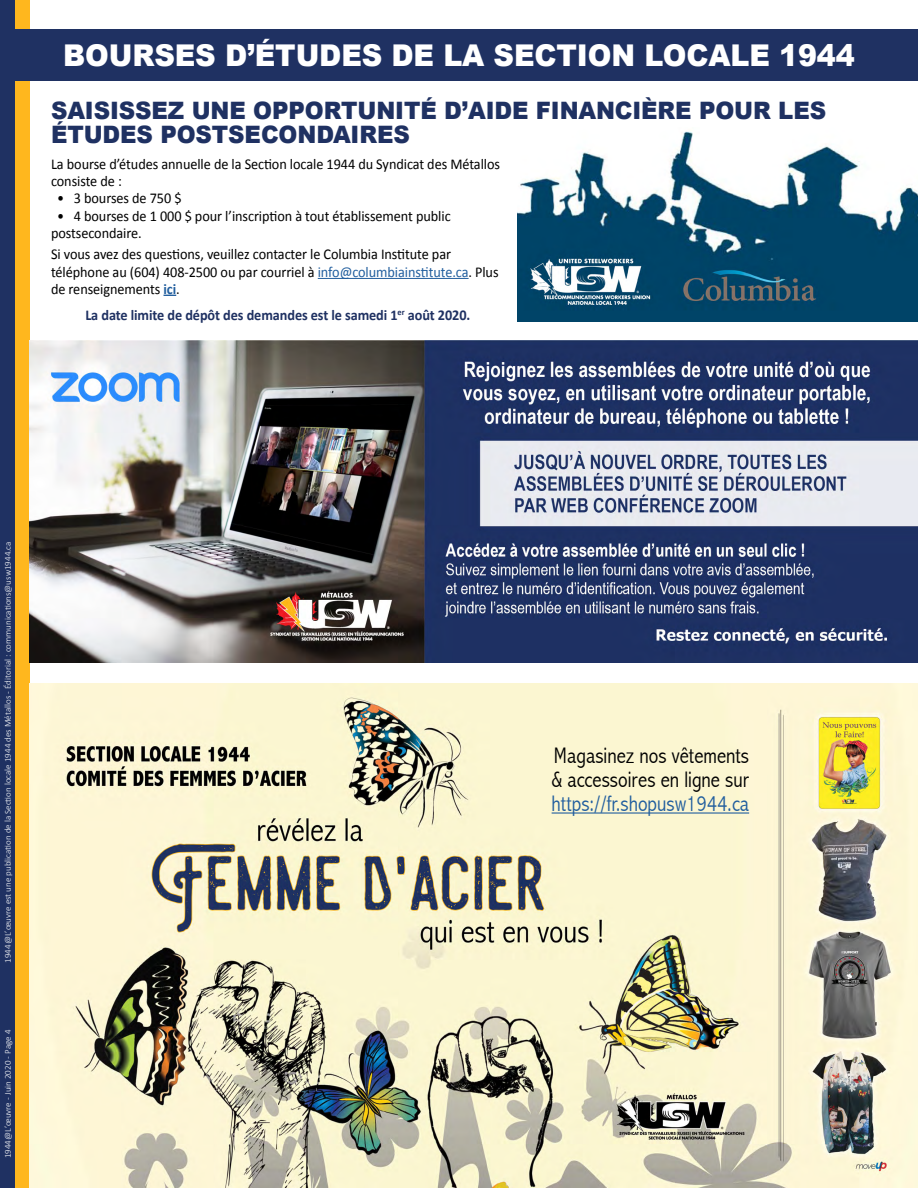
<style>
.page{position:relative;width:918px;height:1188px;background:#fff}
.page>*{position:absolute;margin:0;border:0;box-sizing:border-box;transform-origin:0 0}
.t1{font:900 30px "Arial";letter-spacing:-.005em;color:#fff;scale:.95 1}
.t2{font:900 24px/24px "Arial";letter-spacing:-.005em;color:#1f3162;scale:.95 1}
.t3{font:300 condensed 22.5px/24px "Abadi";color:#000}
.t4{font:300 condensed 22.5px "Abadi";color:#215e9e}
.t5{font:15px/17.2px "Calibri";letter-spacing:-.005em;color:#000;scale:.95 1}
.t6{font:700 15px "Calibri";letter-spacing:-.005em;color:#1f3162;scale:.95 1}
.t7{font:300 9px "Calibri";color:#fff}
.s1{color:#215e9e}
.s2{font-weight:700;color:#215e9e}
</style>
<div class="page">
<div style="left:0;top:0;width:15px;height:1188px;background:#1f3162"></div>
<div style="left:15px;top:0;width:15px;height:1188px;background:#ffb71e"></div>
<div style="left:0;top:30px;width:918px;height:51px;background:#1f3162"></div>
<hr style="left:318px;top:278px;width:151px;height:1px;background:#215e9e">
<svg style="left:164px;top:295px;width:12px;height:1px"></svg>
<img style="left:517px;top:131px;width:401px;height:190px">
<img style="left:30px;top:683px;width:888px;height:505px">
<hr style="left:552px;top:812px;width:197px;height:2px;background:#215e9e">
<img style="left:30px;top:341px;width:888px;height:321px">
<h1 class="t1" style="left:63px;top:34px;width:835px">BOURSES D’ÉTUDES DE LA SECTION LOCALE 1944</h1>
<h2 class="t2" style="left:51px;top:98px;width:817px">SAISISSEZ UNE OPPORTUNITÉ D’AIDE FINANCIÈRE POUR LES<br>ÉTUDES POSTSECONDAIRES</h2>
<p class="t5" style="left:51px;top:155px;width:474px">La bourse d’études annuelle de la Section locale 1944 du Syndicat des Métallos consiste de :</p>
<p class="t5" style="left:57px;top:190px;width:132px">• 3 bourses de 750 $</p>
<p class="t5" style="left:51px;top:207px;width:422px;text-indent:6px">• 4 bourses de 1 000 $ pour l’inscription à tout établissement public postsecondaire.</p>
<p class="t5" style="left:51px;top:246px;width:473px">Si vous avez des questions, veuillez contacter le Columbia Institute par téléphone au (604) 408-2500 ou par courriel à <span class="s1">info@columbiainstitute.ca</span>. Plus de renseignements <span class="s2">ici</span>.</p>
<p class="t6" style="left:85px;top:305px;width:407px">La date limite de dépôt des demandes est le samedi 1<sup>er</sup> août 2020.</p>
<p class="t7" style="left:2px;top:963px;width:423px;rotate:-90deg">1944@L’œuvre est une publication de la Section locale 1944 des Métallos - Éditorial : communications@usw1944.ca</p>
<p class="t7" style="left:2px;top:1158px;width:130px;rotate:-90deg">1944@L’œuvre - Juin 2020 - Page 4</p>
<h3 class="t3" style="left:552px;top:743px;width:199px">Magasinez nos vêtements &amp; accessoires en ligne sur</h3>
<h3 class="t4" style="left:552px;top:790px;width:199px">https://fr.shopusw1944.ca</h3>
</div>
